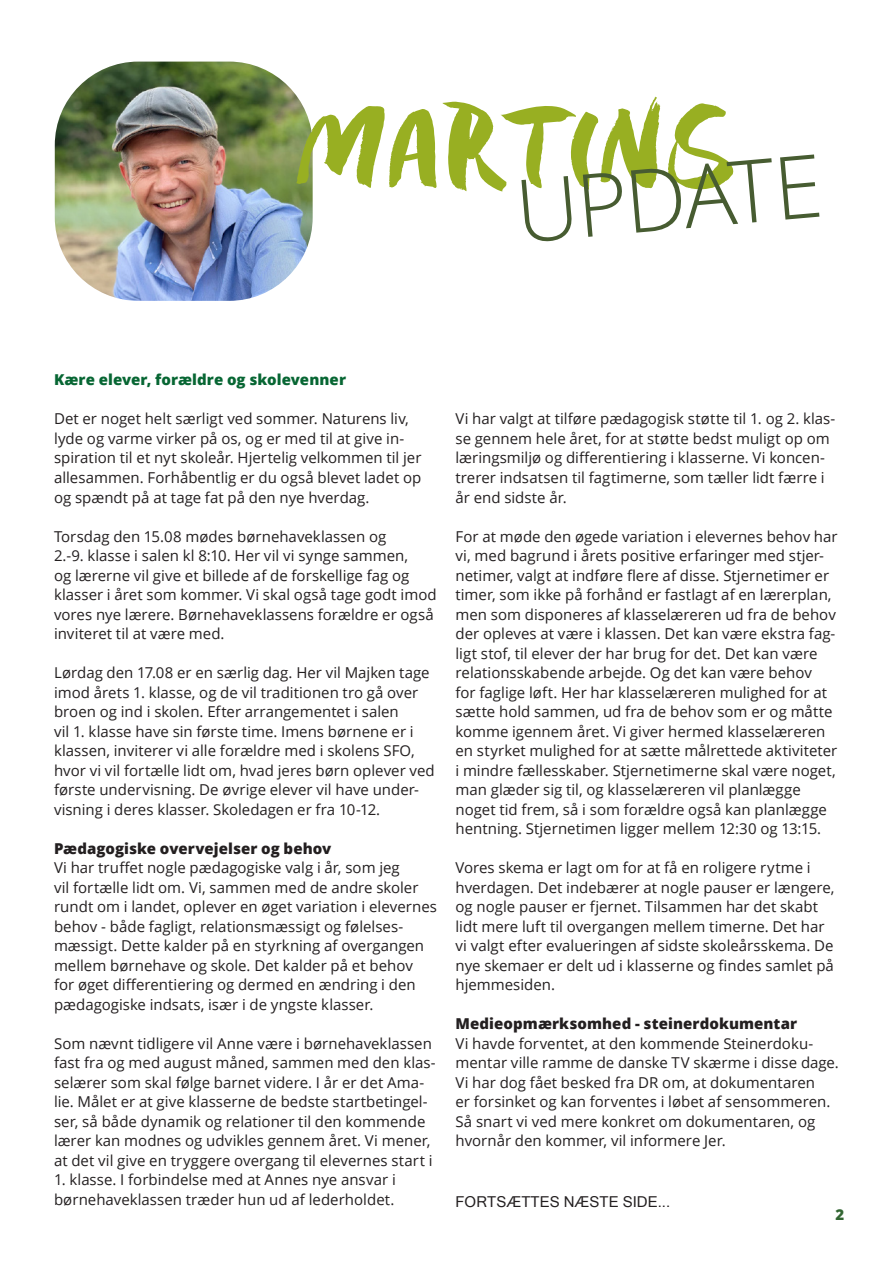
<style>
.page{position:relative;width:893px;height:1263px;background:#fff}
.page>*{position:absolute;margin:0;border:0;box-sizing:border-box;transform-origin:0 0}
.t1{font:124.05px "Six Hands Brush";color:#98af22}
.t2{font:15px/19.5px "Open Sans";color:#231f20}
.t3{font:800 15px "Open Sans";letter-spacing:.005em;color:#231f20}
.t4{font:800 15px "Open Sans";letter-spacing:.005em;color:#076633}
.t5{font:15px "Microsoft Sans Serif";color:#231f20}
.t6{font:800 15px "Open Sans";color:#363}
</style>
<div class="page">
<img style="left:55px;top:62px;width:258px;height:239px">
<svg style="left:521px;top:154px;width:298px;height:88px"></svg>
<p class="t1" style="left:294px;top:68px;width:441px">MARTINS</p>
<p class="t4" style="left:54px;top:369px;width:294px">Kære elever, forældre og skolevenner</p>
<p class="t2" style="left:54px;top:409px;width:369px">Det er noget helt særligt ved sommer. Naturens liv, lyde og varme virker på os, og er med til at give in&shy;spiration til et nyt skoleår. Hjertelig velkommen til jer allesammen. Forhåbentlig er du også blevet ladet op og spændt på at tage fat på den nye hverdag.</p>
<p class="t2" style="left:54px;top:526px;width:334px">Torsdag den 15.08 mødes børnehaveklassen og</p>
<p class="t2" style="left:54px;top:545px;width:384px">2.-9. klasse i salen kl 8:10. Her vil vi synge sammen,<br>og lærerne vil give et billede af de forskellige fag og klasser i året som kommer. Vi skal også tage godt imod vores nye lærere. Børnehaveklassens forældre er også inviteret til at være med.</p>
<p class="t2" style="left:54px;top:662px;width:382px">Lørdag den 17.08 er en særlig dag. Her vil Majken tage imod årets 1. klasse, og de vil traditionen tro gå over broen og ind i skolen. Efter arrangementet i salen<br>vil 1. klasse have sin første time. Imens børnene er i klassen, inviterer vi alle forældre med i skolens SFO, hvor vi vil fortælle lidt om, hvad jeres børn oplever ved første undervisning. De øvrige elever vil have under&shy;visning i deres klasser. Skoledagen er fra 10-12.</p>
<p class="t3" style="left:54px;top:837px;width:279px">Pædagogiske overvejelser og behov</p>
<p class="t2" style="left:54px;top:857px;width:384px">Vi har truffet nogle pædagogiske valg i år, som jeg<br>vil fortælle lidt om. Vi, sammen med de andre skoler rundt om i landet, oplever en øget variation i elevernes behov - både fagligt, relationsmæssigt og følelses&shy;mæssigt. Dette kalder på en styrkning af overgangen mellem børnehave og skole. Det kalder på et behov<br>for øget differentiering og dermed en ændring i den pædagogiske indsats, især i de yngste klasser.</p>
<p class="t2" style="left:54px;top:1033px;width:383px">Som nævnt tidligere vil Anne være i børnehaveklassen fast fra og med august måned, sammen med den klas&shy;selærer som skal følge barnet videre. I år er det Ama&shy;lie. Målet er at give klasserne de bedste startbetingel&shy;ser, så både dynamik og relationer til den kommende lærer kan modnes og udvikles gennem året. Vi mener, at det vil give en tryggere overgang til elevernes start i</p>
<p class="t2" style="left:54px;top:1169px;width:343px">1. klasse. I forbindelse med at Annes nye ansvar i</p>
<p class="t2" style="left:54px;top:1189px;width:342px">børnehaveklassen træder hun ud af lederholdet.</p>
<p class="t2" style="left:455px;top:409px;width:381px">Vi har valgt at tilføre pædagogisk støtte til 1. og 2. klas&shy;se gennem hele året, for at støtte bedst muligt op om læringsmiljø og differentiering i klasserne. Vi koncen&shy;trerer indsatsen til fagtimerne, som tæller lidt færre i år end sidste år.</p>
<p class="t2" style="left:455px;top:526px;width:384px">For at møde den øgede variation i elevernes behov har vi, med bagrund i årets positive erfaringer med stjer&shy;netimer, valgt at indføre flere af disse. Stjernetimer er timer, som ikke på forhånd er fastlagt af en lærerplan, men som disponeres af klasselæreren ud fra de behov der opleves at være i klassen. Det kan være ekstra fag&shy;ligt stof, til elever der har brug for det. Det kan være relationsskabende arbejde. Og det kan være behov<br>for faglige løft. Her har klasselæreren mulighed for at sætte hold sammen, ud fra de behov som er og måtte komme igennem året. Vi giver hermed klasselæreren en styrket mulighed for at sætte målrettede aktiviteter i mindre fællesskaber. Stjernetimerne skal være noget, man glæder sig til, og klasselæreren vil planlægge noget tid frem, så i som forældre også kan planlægge hentning. Stjernetimen ligger mellem 12:30 og 13:15.</p>
<p class="t2" style="left:455px;top:857px;width:381px">Vores skema er lagt om for at få en roligere rytme i hverdagen. Det indebærer at nogle pauser er længere, og nogle pauser er fjernet. Tilsammen har det skabt lidt mere luft til overgangen mellem timerne. Det har vi valgt efter evalueringen af sidste skoleårsskema. De nye skemaer er delt ud i klasserne og findes samlet på hjemmesiden.</p>
<p class="t3" style="left:455px;top:1012px;width:343px">Medieopmærksomhed - steinerdokumentar</p>
<p class="t2" style="left:455px;top:1033px;width:385px">Vi havde forventet, at den kommende Steinerdoku&shy;mentar ville ramme de danske TV skærme i disse dage.<br>Vi har dog fået besked fra DR om, at dokumentaren<br>er forsinket og kan forventes i løbet af sensommeren.<br>Så snart vi ved mere konkret om dokumentaren, og hvornår den kommer, vil informere Jer.</p>
<p class="t5" style="left:455px;top:1193px;width:216px">FORTSÆTTES NÆSTE SIDE...</p>
<p class="t6" style="left:835px;top:1203px;width:10px">2</p>
</div>
